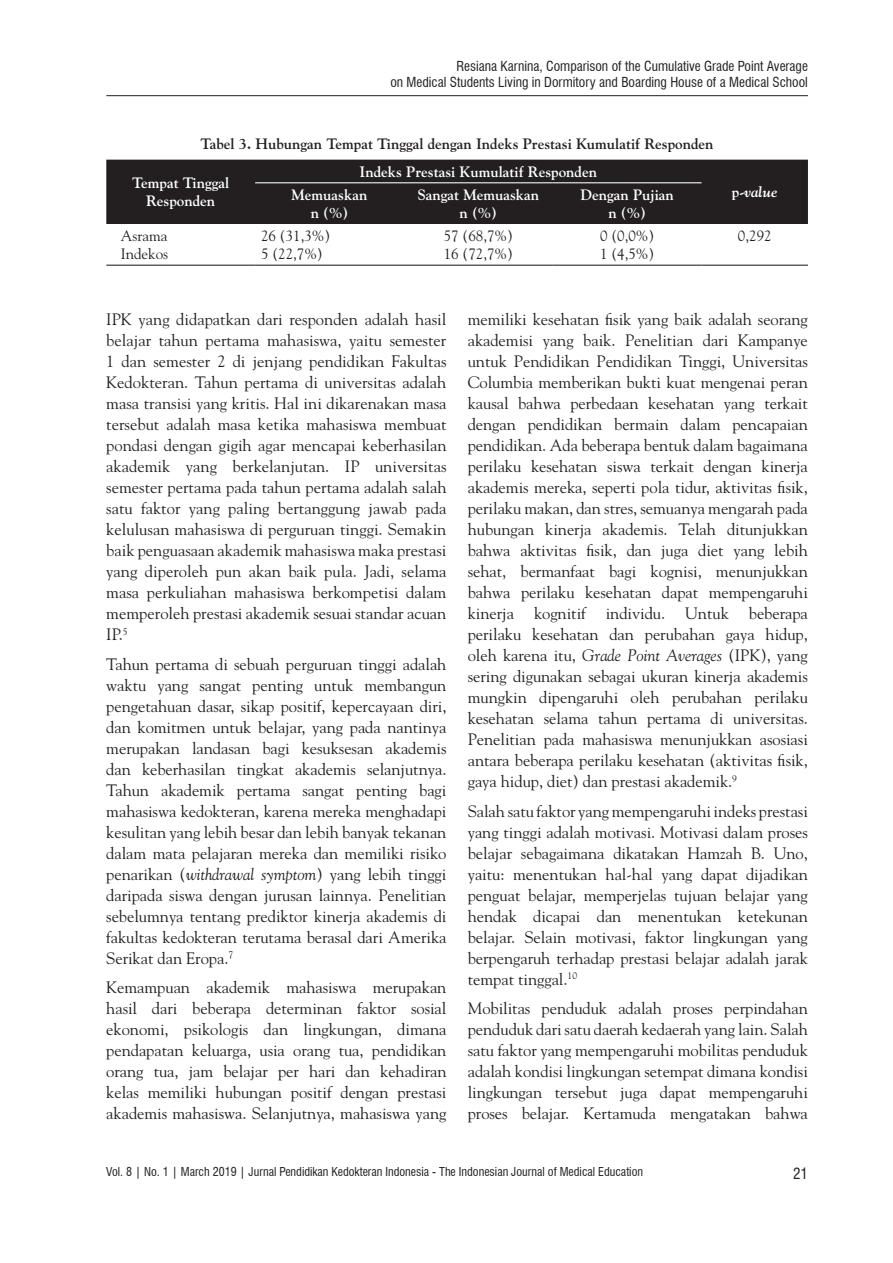
<style>
.page{position:relative;width:893px;height:1263px;background:#fff}
.page>*{position:absolute;margin:0;border:0;box-sizing:border-box;transform-origin:0 0}
.text-1{font:16.5px/21px "Goudy Std";letter-spacing:-.005em;color:#231f20;text-align:justify}
.ISI_TABEL{font:700 15px/18px "Goudy Std";color:#fff;text-align:center}
.ISI_TABEL-2{font:15px "Goudy Std";color:#231f20}
.t1{font:700 15px "Goudy Std";color:#231f20}
.ISI_TABEL-3{font:italic 700 15px "Goudy Std";color:#fff}
.t2{font:condensed 15px "Swiss 721 BT";color:#231f20}
.t3{font:condensed 13.5px/16.2px "Swiss 721 BT";color:#231f20;text-align:right}
.t4{font:condensed 12px "Swiss 721 BT";color:#231f20}
.s1{font-style:normal}
.s2{font-style:italic}
</style>
<div class="page">
<hr style="left:106px;top:95px;width:702px;height:1px;background:#231f20">
<div style="left:106px;top:160px;width:702px;height:64px;background:#231f20"></div>
<hr style="left:106px;top:265px;width:149px;height:1px;background:#231f20">
<hr style="left:255px;top:265px;width:149px;height:1px;background:#231f20">
<hr style="left:404px;top:265px;width:149px;height:1px;background:#231f20">
<hr style="left:553px;top:265px;width:149px;height:1px;background:#231f20">
<hr style="left:702px;top:265px;width:106px;height:1px;background:#231f20">
<hr style="left:255px;top:182px;width:149px;height:1px;background:#fff">
<hr style="left:404px;top:182px;width:149px;height:1px;background:#fff">
<hr style="left:553px;top:182px;width:149px;height:1px;background:#fff">
<p class="t3" style="left:390px;top:58px;width:419px">Resiana Karnina, Comparison of the Cumulative Grade Point Average<br>on Medical Students Living in Dormitory and Boarding House of a Medical School</p>
<p class="t1" style="left:201px;top:135px;width:514px">Tabel 3. Hubungan Tempat Tinggal dengan Indeks Prestasi Kumulatif Responden</p>
<p class="ISI_TABEL" style="left:132px;top:174px;width:99px">Tempat Tinggal<br>Responden</p>
<p class="ISI_TABEL" style="left:360px;top:163px;width:239px">Indeks Prestasi Kumulatif Responden</p>
<p class="ISI_TABEL" style="left:292px;top:186px;width:77px">Memuaskan</p>
<p class="ISI_TABEL-3" style="left:732px;top:183px;width:47px"><span class="s1">p-</span>value</p>
<p class="ISI_TABEL" style="left:311px;top:204px;width:39px">n (%)</p>
<p class="ISI_TABEL" style="left:418px;top:186px;width:123px">Sangat Memuaskan</p>
<p class="ISI_TABEL" style="left:460px;top:204px;width:39px">n (%)</p>
<p class="ISI_TABEL" style="left:580px;top:186px;width:95px">Dengan Pujian</p>
<p class="ISI_TABEL" style="left:608px;top:204px;width:39px">n (%)</p>
<p class="ISI_TABEL-2" style="left:121px;top:227px;width:48px">Asrama</p>
<p class="ISI_TABEL-2" style="left:121px;top:245px;width:49px">Indekos</p>
<p class="ISI_TABEL-2" style="left:261px;top:227px;width:71px">26 (31,3%)</p>
<p class="ISI_TABEL-2" style="left:261px;top:245px;width:63px">5 (22,7%)</p>
<p class="ISI_TABEL-2" style="left:444px;top:227px;width:71px">57 (68,7%)</p>
<p class="ISI_TABEL-2" style="left:444px;top:245px;width:71px">16 (72,7%)</p>
<p class="ISI_TABEL-2" style="left:600px;top:227px;width:56px">0 (0,0%)</p>
<p class="ISI_TABEL-2" style="left:600px;top:245px;width:56px">1 (4,5%)</p>
<p class="ISI_TABEL-2" style="left:738px;top:227px;width:35px">0,292</p>
<p class="text-1" style="left:106px;top:309px;width:342px">IPK yang didapatkan dari responden adalah hasil belajar tahun pertama mahasiswa, yaitu semester 1 dan semester 2 di jenjang pendidikan Fakultas Kedokteran. Tahun pertama di universitas adalah masa transisi yang kritis. Hal ini dikarenakan masa tersebut adalah masa ketika mahasiswa membuat pondasi dengan gigih agar mencapai keberhasilan akademik yang berkelanjutan. IP universitas semester pertama pada tahun pertama adalah salah satu faktor yang paling bertanggung jawab pada kelulusan mahasiswa di perguruan tinggi. Semakin baik penguasaan akademik mahasiswa maka prestasi yang diperoleh pun akan baik pula. Jadi, selama masa perkuliahan mahasiswa berkompetisi dalam memperoleh prestasi akademik sesuai standar acuan IP.<sup>5</sup></p>
<p class="text-1" style="left:106px;top:653px;width:342px">Tahun pertama di sebuah perguruan tinggi adalah waktu yang sangat penting untuk membangun pengetahuan dasar, sikap positif, kepercayaan diri, dan komitmen untuk belajar, yang pada nantinya merupakan landasan bagi kesuksesan akademis dan keberhasilan tingkat akademis selanjutnya.<br>Tahun akademik pertama sangat penting bagi mahasiswa kedokteran, karena mereka menghadapi kesulitan yang lebih besar dan lebih banyak tekanan dalam mata pelajaran mereka dan memiliki risiko penarikan (<span class="s2">withdrawal symptom</span>) yang lebih tinggi daripada siswa dengan jurusan lainnya. Penelitian sebelumnya tentang prediktor kinerja akademis di fakultas kedokteran terutama berasal dari Amerika Serikat dan Eropa.<sup>7</sup></p>
<p class="text-1" style="left:106px;top:977px;width:342px">Kemampuan akademik mahasiswa merupakan hasil dari beberapa determinan faktor sosial ekonomi, psikologis dan lingkungan, dimana pendapatan keluarga, usia orang tua, pendidikan orang tua, jam belajar per hari dan kehadiran kelas memiliki hubungan positif dengan prestasi akademis mahasiswa. Selanjutnya, mahasiswa yang</p>
<p class="text-1" style="left:468px;top:309px;width:342px">memiliki kesehatan fisik yang baik adalah seorang akademisi yang baik. Penelitian dari Kampanye untuk Pendidikan Pendidikan Tinggi, Universitas Columbia memberikan bukti kuat mengenai peran kausal bahwa perbedaan kesehatan yang terkait dengan pendidikan bermain dalam pencapaian pendidikan. Ada beberapa bentuk dalam bagaimana perilaku kesehatan siswa terkait dengan kinerja akademis mereka, seperti pola tidur, aktivitas fisik, perilaku makan, dan stres, semuanya mengarah pada hubungan kinerja akademis. Telah ditunjukkan bahwa aktivitas fisik, dan juga diet yang lebih sehat, bermanfaat bagi kognisi, menunjukkan bahwa perilaku kesehatan dapat mempengaruhi kinerja kognitif individu. Untuk beberapa perilaku kesehatan dan perubahan gaya hidup, oleh karena itu, <span class="s2">Grade Point Averages</span> (IPK), yang sering digunakan sebagai ukuran kinerja akademis mungkin dipengaruhi oleh perubahan perilaku kesehatan selama tahun pertama di universitas.<br>Penelitian pada mahasiswa menunjukkan asosiasi antara beberapa perilaku kesehatan (aktivitas fisik, gaya hidup, diet) dan prestasi akademik.<sup>9</sup></p>
<p class="text-1" style="left:468px;top:800px;width:342px">Salah satu faktor yang mempengaruhi indeks prestasi yang tinggi adalah motivasi. Motivasi dalam proses belajar sebagaimana dikatakan Hamzah B. Uno, yaitu: menentukan hal-hal yang dapat dijadikan penguat belajar, memperjelas tujuan belajar yang hendak dicapai dan menentukan ketekunan belajar. Selain motivasi, faktor lingkungan yang berpengaruh terhadap prestasi belajar adalah jarak tempat tinggal.<sup>10</sup></p>
<p class="text-1" style="left:468px;top:998px;width:342px">Mobilitas penduduk adalah proses perpindahan penduduk dari satu daerah kedaerah yang lain. Salah satu faktor yang mempengaruhi mobilitas penduduk adalah kondisi lingkungan setempat dimana kondisi lingkungan tersebut juga dapat mempengaruhi proses belajar. Kertamuda mengatakan bahwa</p>
<p class="t4" style="left:106px;top:1165px;width:538px">Vol. 8 | No. 1 | March 2019 | Jurnal Pendidikan Kedokteran Indonesia - The Indonesian Journal of Medical Education</p>
<p class="t2" style="left:793px;top:1164px;width:16px">21</p>
</div>
